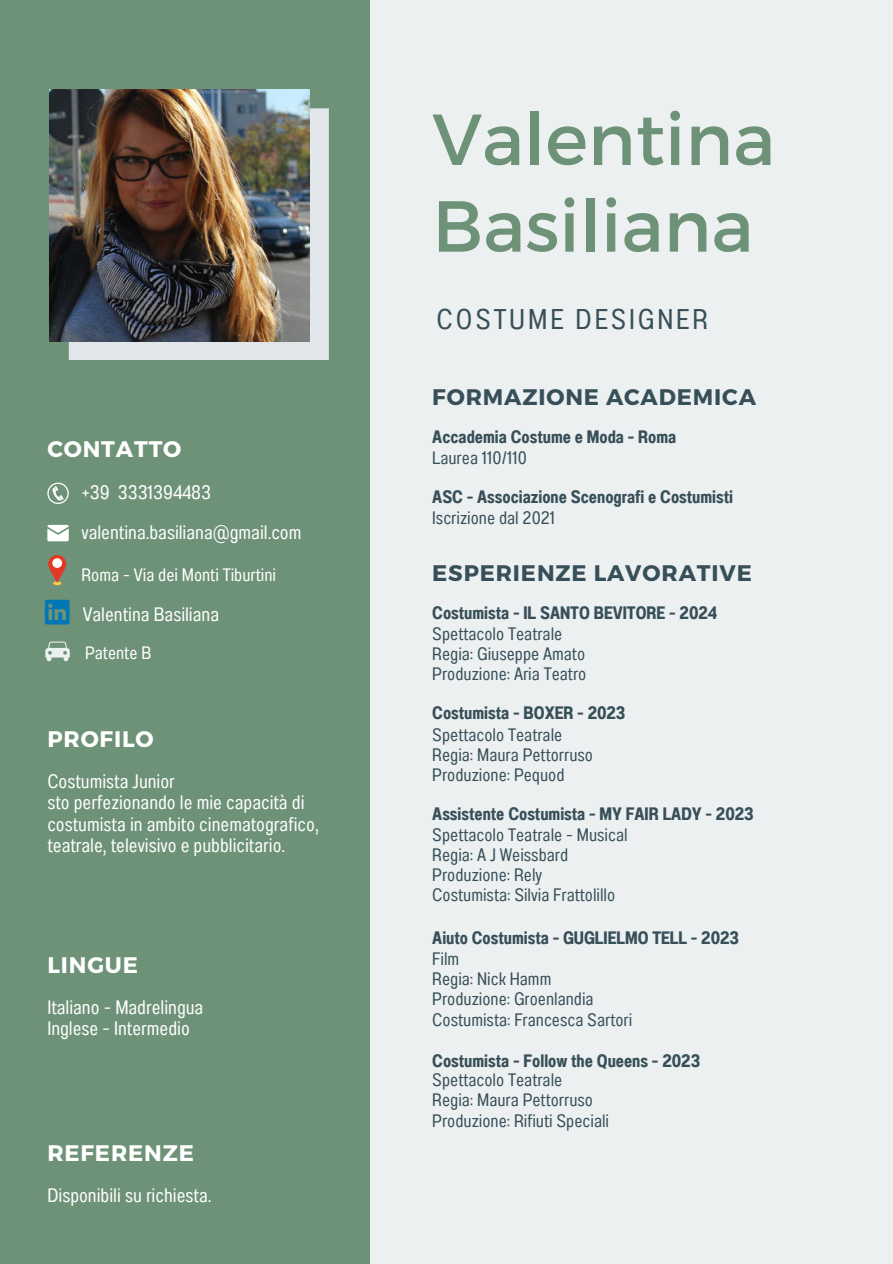
<style>
.page{position:relative;width:893px;height:1264px;background:#fff}
.page>*{position:absolute;margin:0;border:0;box-sizing:border-box;transform-origin:0 0}
.t1{font:72px "Montserrat";color:#6e9277}
.t2{font:28.5px "Anantason Wd 62";letter-spacing:.105em;color:#374f59}
.t3{font:700 22.5px "Montserrat";letter-spacing:.04em;color:#374f59}
.t4{font:700 22.5px "Montserrat";letter-spacing:.04em;color:#fff}
.t5{font:19.5px/21.3px "Anantason Wd 62";color:#fff}
.t6{font:18px "Anantason Wd 62";color:#374f59}
.t7{font:18px "Anantason Bold Wd 62";color:#374f59}
.t8{font:18px "Anantason Wd 62";color:#fff}
</style>
<div class="page">
<div style="left:0;top:0;width:892px;height:1263px;background:#ecf0f1"></div>
<div style="left:0;top:0;width:370px;height:1263px;background:#6e9277"></div>
<div style="left:69px;top:108px;width:260px;height:252px;background:#e0e6e9"></div>
<img style="left:50px;top:89px;width:260px;height:252px">
<svg style="left:47px;top:482px;width:22px;height:22px"></svg>
<svg style="left:47px;top:525px;width:22px;height:16px"></svg>
<svg style="left:45px;top:599px;width:25px;height:25px"></svg>
<svg style="left:48px;top:555px;width:18px;height:30px"></svg>
<div style="left:52px;top:558px;width:10px;height:10px;background:#fff;border-radius:50%"></div>
<svg style="left:45px;top:641px;width:25px;height:20px"></svg>
<p class="t4" style="left:47px;top:434px;width:135px">CONTATTO</p>
<p class="t5" style="left:81px;top:481px;width:131px">+39 3331394483</p>
<p class="t5" style="left:81px;top:521px;width:221px">valentina.basiliana@gmail.com</p>
<p class="t8" style="left:81px;top:564px;width:196px">Roma - Via dei Monti Tiburtini</p>
<p class="t5" style="left:83px;top:603px;width:138px">Valentina Basiliana</p>
<p class="t8" style="left:85px;top:642px;width:68px">Patente B</p>
<p class="t4" style="left:47px;top:724px;width:108px">PROFILO</p>
<p class="t5" style="left:47px;top:770px;width:129px">Costumista Junior</p>
<p class="t5" style="left:47px;top:792px;width:273px">sto perfezionando le mie capacità di costumista in ambito cinematografico, teatrale, televisivo e pubblicitario.</p>
<p class="t4" style="left:47px;top:949px;width:92px">LINGUE</p>
<p class="t5" style="left:47px;top:996px;width:157px">Italiano - Madrelingua</p>
<p class="t5" style="left:47px;top:1017px;width:144px">Inglese - Intermedio</p>
<p class="t4" style="left:47px;top:1138px;width:148px">REFERENZE</p>
<p class="t5" style="left:47px;top:1184px;width:165px">Disponibili su richiesta.</p>
<p class="t1" style="left:432px;top:92px;width:344px">Valentina</p>
<p class="t1" style="left:432px;top:179px;width:323px">Basiliana</p>
<p class="t2" style="left:436px;top:302px;width:273px">COSTUME DESIGNER</p>
<p class="t3" style="left:432px;top:383px;width:325px">FORMAZIONE ACADEMICA</p>
<p class="t7" style="left:432px;top:426px;width:245px">Accademia Costume e Moda - Roma</p>
<p class="t6" style="left:432px;top:447px;width:96px">Laurea 110/110</p>
<p class="t7" style="left:432px;top:486px;width:302px">ASC - Associazione Scenografi e Costumisti</p>
<p class="t6" style="left:432px;top:507px;width:124px">Iscrizione dal 2021</p>
<p class="t3" style="left:432px;top:558px;width:321px">ESPERIENZE LAVORATIVE</p>
<p class="t7" style="left:432px;top:602px;width:286px">Costumista - IL SANTO BEVITORE - 2024</p>
<p class="t6" style="left:432px;top:623px;width:131px">Spettacolo Teatrale</p>
<p class="t6" style="left:432px;top:643px;width:154px">Regia: Giuseppe Amato</p>
<p class="t6" style="left:432px;top:663px;width:155px">Produzione: Aria Teatro</p>
<p class="t7" style="left:432px;top:702px;width:195px">Costumista - BOXER - 2023</p>
<p class="t6" style="left:432px;top:723px;width:131px">Spettacolo Teatrale</p>
<p class="t6" style="left:432px;top:744px;width:162px">Regia: Maura Pettorruso</p>
<p class="t6" style="left:432px;top:764px;width:134px">Produzione: Pequod</p>
<p class="t7" style="left:432px;top:803px;width:323px">Assistente Costumista - MY FAIR LADY - 2023</p>
<p class="t6" style="left:432px;top:823px;width:197px">Spettacolo Teatrale - Musical</p>
<p class="t6" style="left:432px;top:844px;width:137px">Regia: A J Weissbard</p>
<p class="t6" style="left:432px;top:864px;width:111px">Produzione: Rely</p>
<p class="t6" style="left:432px;top:884px;width:184px">Costumista: Silvia Frattolillo</p>
<p class="t7" style="left:432px;top:926px;width:308px">Aiuto Costumista - GUGLIELMO TELL - 2023</p>
<p class="t6" style="left:432px;top:948px;width:29px">Film</p>
<p class="t6" style="left:432px;top:968px;width:121px">Regia: Nick Hamm</p>
<p class="t6" style="left:432px;top:988px;width:163px">Produzione: Groenlandia</p>
<p class="t6" style="left:432px;top:1008px;width:201px">Costumista: Francesca Sartori</p>
<p class="t7" style="left:432px;top:1050px;width:269px">Costumista - Follow the Queens - 2023</p>
<p class="t6" style="left:432px;top:1069px;width:131px">Spettacolo Teatrale</p>
<p class="t6" style="left:432px;top:1089px;width:162px">Regia: Maura Pettorruso</p>
<p class="t6" style="left:432px;top:1109px;width:178px">Produzione: Rifiuti Speciali</p>
</div>
